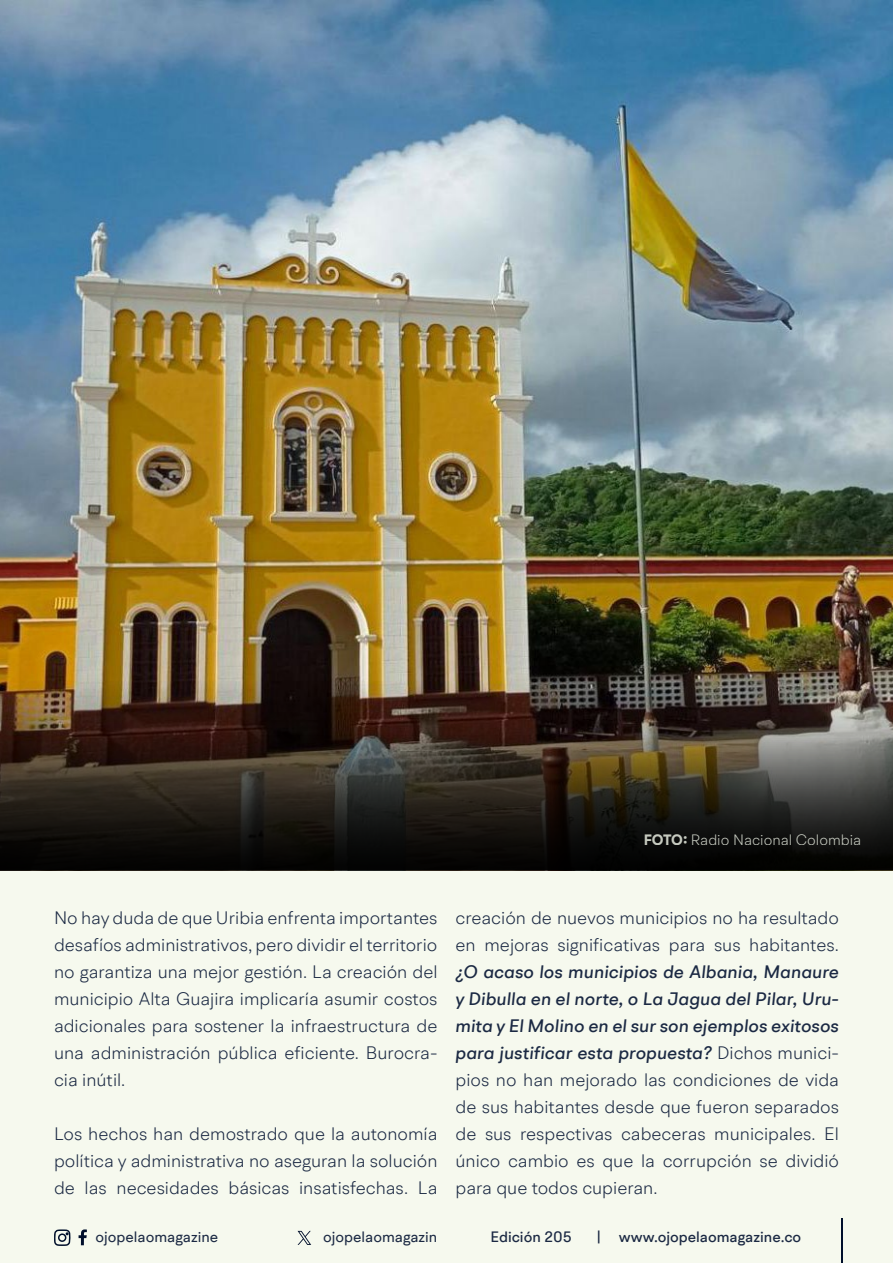
<style>
.page{position:relative;width:893px;height:1263px;background:#f6f9ee}
.page>*{position:absolute;margin:0;border:0;box-sizing:border-box;transform-origin:0 0}
.t1{font:300 18px/27px "BR Hendrix";color:#1b2943;text-align:justify}
.t2{font:500 15px "BR Hendrix";color:#1b2943}
.t3{font:15px "BR Hendrix";color:#1b2943}
.t4{font:300 15px "BR Hendrix";color:#f5faed}
.s1{font-weight:700}
.s2{font-weight:500;font-style:italic}
</style>
<div class="page">
<svg style="left:79px;top:1229px;width:8px;height:16px"></svg>
<svg style="left:54px;top:1229px;width:17px;height:17px"></svg>
<hr style="left:841px;top:1219px;width:1px;height:44px;background:#000f2b">
<svg style="left:298px;top:1231px;width:13px;height:14px"></svg>
<img style="left:0;top:0;width:893px;height:679px">
<img style="left:0;top:679px;width:893px;height:55px">
<svg style="left:0;top:734px;width:893px;height:137px;background:#2b251e"></svg>
<p class="t4" style="left:643px;top:830px;width:219px"><span class="s1">FOTO:</span> Radio Nacional Colombia</p>
<p class="t1" style="left:54px;top:904px;width:385px">No hay duda de que Uribia enfrenta importantes desafíos administrativos, pero dividir el territorio no garantiza una mejor gestión. La creación del municipio Alta Guajira implicaría asumir costos adicionales para sostener la infraestructura de una administración pública eficiente. Burocra&shy;cia inútil.</p>
<p class="t1" style="left:54px;top:1120px;width:385px">Los hechos han demostrado que la autonomía política y administrativa no aseguran la solución de las necesidades básicas insatisfechas. La</p>
<p class="t1" style="left:455px;top:904px;width:385px">creación de nuevos municipios no ha resultado en mejoras significativas para sus habitantes.</p>
<p class="t1" style="left:455px;top:958px;width:385px"><span class="s2">¿O acaso los municipios de Albania, Manaure y Dibulla en el norte, o La Jagua del Pilar, Uru&shy;mita y El Molino en el sur son ejemplos exitosos para justificar esta propuesta?</span> Dichos munici&shy;pios no han mejorado las condiciones de vida de sus habitantes desde que fueron separados de sus respectivas cabeceras municipales. El único cambio es que la corrupción se dividió para que todos cupieran.</p>
<p class="t3" style="left:96px;top:1227px;width:124px">ojopelaomagazine</p>
<p class="t3" style="left:323px;top:1227px;width:116px">ojopelaomagazin</p>
<p class="t2" style="left:490px;top:1227px;width:83px">Edición 205</p>
<p class="t2" style="left:596px;top:1227px;width:206px">| www.ojopelaomagazine.co</p>
</div>
